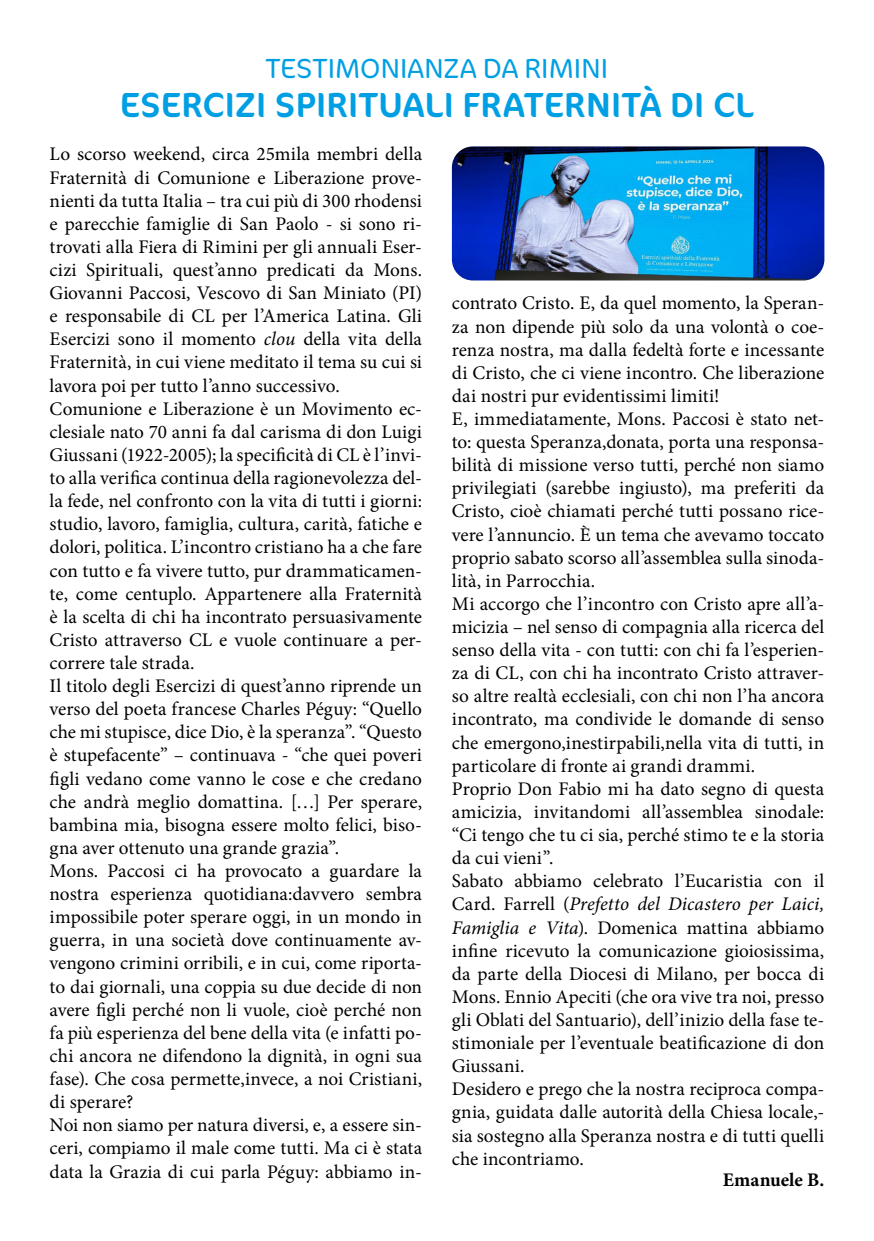
<style>
.page{position:relative;width:874px;height:1241px;background:#fff}
.page>*{position:absolute;margin:0;border:0;box-sizing:border-box;transform-origin:0 0}
.t1{font:35px "Cocon Pro";letter-spacing:.02em;color:#009fe3}
.t2{font:300 28px "Cocon Pro";color:#009fe3}
.t3{font:19.25px/23.1px "Minion Pro";color:#000}
.t4{font:700 19.25px "Minion Pro";color:#000}
.s1{font-style:italic}
</style>
<div class="page">
<img style="left:451px;top:146px;width:373px;height:134px">
<h2 class="t2" style="left:266px;top:50px;width:344px">TESTIMONIANZA DA RIMINI</h2>
<h1 class="t1" style="left:120px;top:81px;width:634px">ESERCIZI SPIRITUALI FRATERNITÀ DI CL</h1>
<p class="t3" style="left:50px;top:143px;width:374px">Lo scorso weekend, circa 25mila membri della Fraternità di Comunione e Liberazione prove&shy;nienti da tutta Italia – tra cui più di 300 rhodensi e parecchie famiglie di San Paolo - si sono ri&shy;trovati alla Fiera di Rimini per gli annuali Eser&shy;cizi Spirituali, quest’anno predicati da Mons.<br>Giovanni Paccosi, Vescovo di San Miniato (PI) e responsabile di CL per l’America Latina. Gli Esercizi sono il momento <span class="s1">clou</span> della vita della Fraternità, in cui viene meditato il tema su cui si lavora poi per tutto l’anno successivo.<br>Comunione e Liberazione è un Movimento ec&shy;clesiale nato 70 anni fa dal carisma di don Luigi Giussani (1922-2005); la specificità di CL è l’invi&shy;to alla verifica continua della ragionevolezza del&shy;la fede, nel confronto con la vita di tutti i giorni: studio, lavoro, famiglia, cultura, carità, fatiche e dolori, politica. L’incontro cristiano ha a che fare con tutto e fa vivere tutto, pur drammaticamen&shy;te, come centuplo. Appartenere alla Fraternità è la scelta di chi ha incontrato persuasivamente Cristo attraverso CL e vuole continuare a per&shy;correre tale strada.<br>Il titolo degli Esercizi di quest’anno riprende un verso del poeta francese Charles Péguy: “Quello che mi stupisce, dice Dio, è la speranza”. “Questo è stupefacente” – continuava - “che quei poveri figli vedano come vanno le cose e che credano che andrà meglio domattina. […] Per sperare, bambina mia, bisogna essere molto felici, biso&shy;gna aver ottenuto una grande grazia”.<br>Mons. Paccosi ci ha provocato a guardare la nostra esperienza quotidiana:davvero sembra impossibile poter sperare oggi, in un mondo in guerra, in una società dove continuamente av&shy;vengono crimini orribili, e in cui, come riporta&shy;to dai giornali, una coppia su due decide di non avere figli perché non li vuole, cioè perché non fa più esperienza del bene della vita (e infatti po&shy;chi ancora ne difendono la dignità, in ogni sua fase). Che cosa permette,invece, a noi Cristiani, di sperare?<br>Noi non siamo per natura diversi, e, a essere sin&shy;ceri, compiamo il male come tutti. Ma ci è stata data la Grazia di cui parla Péguy: abbiamo in-</p>
<p class="t3" style="left:451px;top:292px;width:374px">contrato Cristo. E, da quel momento, la Speran&shy;za non dipende più solo da una volontà o coe&shy;renza nostra, ma dalla fedeltà forte e incessante di Cristo, che ci viene incontro. Che liberazione dai nostri pur evidentissimi limiti!<br>E, immediatamente, Mons. Paccosi è stato net&shy;to: questa Speranza,donata, porta una responsa&shy;bilità di missione verso tutti, perché non siamo privilegiati (sarebbe ingiusto), ma preferiti da Cristo, cioè chiamati perché tutti possano rice&shy;vere l’annuncio. È un tema che avevamo toccato proprio sabato scorso all’assemblea sulla sinoda&shy;lità, in Parrocchia.<br>Mi accorgo che l’incontro con Cristo apre all’a&shy;micizia – nel senso di compagnia alla ricerca del senso della vita - con tutti: con chi fa l’esperien&shy;za di CL, con chi ha incontrato Cristo attraver&shy;so altre realtà ecclesiali, con chi non l’ha ancora incontrato, ma condivide le domande di senso che emergono,inestirpabili,nella vita di tutti, in particolare di fronte ai grandi drammi.<br>Proprio Don Fabio mi ha dato segno di questa amicizia, invitandomi all’assemblea sinodale: “Ci tengo che tu ci sia, perché stimo te e la storia da cui vieni”.<br>Sabato abbiamo celebrato l’Eucaristia con il Card. Farrell (<span class="s1">Prefetto del Dicastero per Laici, Famiglia e Vita</span>). Domenica mattina abbiamo infine ricevuto la comunicazione gioiosissima, da parte della Diocesi di Milano, per bocca di Mons. Ennio Apeciti (che ora vive tra noi, presso gli Oblati del Santuario), dell’inizio della fase te&shy;stimoniale per l’eventuale beatificazione di don Giussani.<br>Desidero e prego che la nostra reciproca compa&shy;gnia, guidata dalle autorità della Chiesa locale,- sia sostegno alla Speranza nostra e di tutti quelli che incontriamo.</p>
<p class="t4" style="left:722px;top:1165px;width:103px">Emanuele B.</p>
</div>
